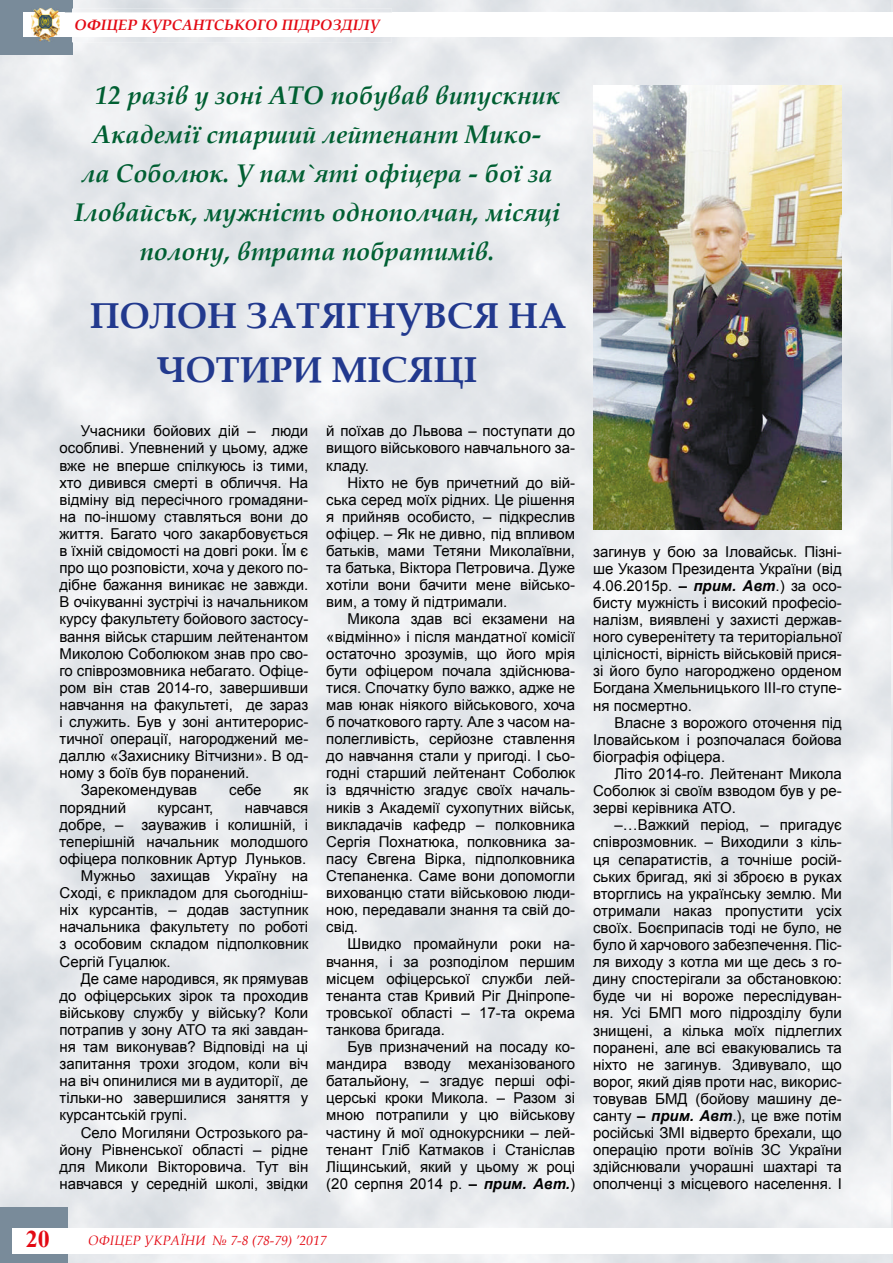
<style>
.page{position:relative;width:893px;height:1263px;background:#fff}
.page>*{position:absolute;margin:0;border:0;box-sizing:border-box;transform-origin:0 0}
.t1{font:700 36px/54px "Book Antiqua";color:#22398e;text-align:center}
.t2{font:italic 700 25.5px "Book Antiqua";color:#005f32}
.t3{font:700 24px "Times New Roman";color:#e30913}
.t4{font:15px/17.1px "Arial";color:#000;text-align:justify}
.t5{font:italic 700 15px "Book Antiqua";color:#e30913}
.t6{font:italic 13.5px "Book Antiqua";color:#e30913}
.s1{font-weight:700;font-style:italic}
</style>
<div class="page">
<img style="left:52px;top:0;width:841px;height:1263px">
<div style="left:0;top:1207px;width:67px;height:56px;background:#798b9a"></div>
<div style="left:0;top:0;width:72px;height:54px;background:#798b9a"></div>
<div style="left:12px;top:1228px;width:881px;height:25px;background:#fff"></div>
<div style="left:23px;top:13px;width:870px;height:24px;background:#fff"></div>
<img style="left:31px;top:8px;width:29px;height:34px">
<img style="left:31px;top:13px;width:29px;height:24px">
<svg style="left:85px;top:1196px;width:246px;height:67px"></svg>
<img style="left:65px;top:9px;width:327px;height:33px">
<img style="left:65px;top:13px;width:327px;height:24px">
<svg style="left:72px;top:12px;width:313px;height:51px"></svg>
<img style="left:593px;top:85px;width:249px;height:444px">
<p class="t5" style="left:75px;top:14px;width:307px">ОФІЦЕР КУРСАНТСЬКОГО ПІДРОЗДІЛУ</p>
<h2 class="t2" style="left:96px;top:77px;width:466px">12 разів у зоні АТО побував випускник</h2>
<h2 class="t2" style="left:93px;top:116px;width:451px">Академії старший лейтенант Мико-</h2>
<h2 class="t2" style="left:82px;top:155px;width:472px">ла Соболюк. У пам`яті офіцера - бої за</h2>
<h2 class="t2" style="left:75px;top:194px;width:487px">Іловайськ, мужність однополчан, місяці</h2>
<h2 class="t2" style="left:140px;top:233px;width:357px">полону, втрата побратимів.</h2>
<h1 class="t1" style="left:90px;top:289px;width:478px">ПОЛОН ЗАТЯГНУВСЯ НА<br>ЧОТИРИ МІСЯЦІ</h1>
<p class="t4" style="left:81px;top:423px;width:229px">Учасники бойових дій – люди</p>
<p class="t4" style="left:60px;top:440px;width:250px">особливі. Упевнений у цьому, адже</p>
<p class="t4" style="left:60px;top:457px;width:250px">вже не вперше спілкуюсь із тими,</p>
<p class="t4" style="left:60px;top:474px;width:250px">хто дивився смерті в обличчя. На</p>
<p class="t4" style="left:60px;top:491px;width:250px">відміну від пересічного громадяни-</p>
<p class="t4" style="left:60px;top:508px;width:250px">на по-іншому ставляться вони до</p>
<p class="t4" style="left:60px;top:525px;width:250px">життя. Багато чого закарбовується</p>
<p class="t4" style="left:60px;top:542px;width:250px">в їхній свідомості на довгі роки. Їм є</p>
<p class="t4" style="left:60px;top:559px;width:250px">про що розповісти, хоча у декого по-</p>
<p class="t4" style="left:60px;top:577px;width:250px">дібне бажання виникає не завжди.</p>
<p class="t4" style="left:60px;top:594px;width:250px">В очікуванні зустрічі із начальником</p>
<p class="t4" style="left:60px;top:611px;width:250px">курсу факультету бойового застосу-</p>
<p class="t4" style="left:60px;top:628px;width:250px">вання військ старшим лейтенантом</p>
<p class="t4" style="left:60px;top:645px;width:250px">Миколою Соболюком знав про сво-</p>
<p class="t4" style="left:60px;top:662px;width:250px">го співрозмовника небагато. Офіце-</p>
<p class="t4" style="left:60px;top:679px;width:250px">ром він став 2014-го, завершивши</p>
<p class="t4" style="left:60px;top:696px;width:250px">навчання на факультеті, де зараз</p>
<p class="t4" style="left:60px;top:713px;width:250px">і служить. Був у зоні антитерорис-</p>
<p class="t4" style="left:60px;top:730px;width:250px">тичної операції, нагороджений ме-</p>
<p class="t4" style="left:60px;top:748px;width:250px">даллю «Захиснику Вітчизни». В од-</p>
<p class="t4" style="left:60px;top:765px;width:191px">ному з боїв був поранений.</p>
<p class="t4" style="left:81px;top:782px;width:118px">Зарекомендував</p>
<p class="t4" style="left:229px;top:782px;width:34px">себе</p>
<p class="t4" style="left:294px;top:782px;width:16px">як</p>
<p class="t4" style="left:60px;top:799px;width:68px">порядний</p>
<p class="t4" style="left:157px;top:799px;width:57px">курсант,</p>
<p class="t4" style="left:245px;top:799px;width:65px">навчався</p>
<p class="t4" style="left:60px;top:816px;width:250px">добре, – зауважив і колишній, і</p>
<p class="t4" style="left:60px;top:833px;width:250px">теперішній начальник молодшого</p>
<p class="t4" style="left:60px;top:850px;width:248px">офіцера полковник Артур Луньков.</p>
<p class="t4" style="left:81px;top:867px;width:229px">Мужньо захищав Україну на</p>
<p class="t4" style="left:60px;top:884px;width:250px">Сході, є прикладом для сьогодніш-</p>
<p class="t4" style="left:60px;top:901px;width:250px">ніх курсантів, – додав заступник</p>
<p class="t4" style="left:60px;top:919px;width:250px">начальника факультету по роботі</p>
<p class="t4" style="left:60px;top:936px;width:250px">з особовим складом підполковник</p>
<p class="t4" style="left:60px;top:953px;width:113px">Сергій Гуцалюк.</p>
<p class="t4" style="left:81px;top:970px;width:229px">Де саме народився, як прямував</p>
<p class="t4" style="left:60px;top:987px;width:250px">до офіцерських зірок та проходив</p>
<p class="t4" style="left:60px;top:1004px;width:250px">військову службу у війську? Коли</p>
<p class="t4" style="left:60px;top:1021px;width:250px">потрапив у зону АТО та які завдан-</p>
<p class="t4" style="left:60px;top:1038px;width:250px">ня там виконував? Відповіді на ці</p>
<p class="t4" style="left:60px;top:1055px;width:250px">запитання трохи згодом, коли віч</p>
<p class="t4" style="left:60px;top:1072px;width:250px">на віч опинилися ми в аудиторії, де</p>
<p class="t4" style="left:60px;top:1090px;width:250px">тільки-но завершилися заняття у</p>
<p class="t4" style="left:60px;top:1107px;width:129px">курсантській групі.</p>
<p class="t4" style="left:81px;top:1124px;width:229px">Село Могиляни Острозького ра-</p>
<p class="t4" style="left:60px;top:1141px;width:250px">йону Рівненської області – рідне</p>
<p class="t4" style="left:60px;top:1158px;width:250px">для Миколи Вікторовича. Тут він</p>
<p class="t4" style="left:60px;top:1175px;width:250px">навчався у середній школі, звідки</p>
<p class="t4" style="left:326px;top:423px;width:250px">й поїхав до Львова – поступати до вищого військового навчального за&shy;кладу.</p>
<p class="t4" style="left:326px;top:474px;width:250px;text-indent:21px">Ніхто не був причетний до вій&shy;ська серед моїх рідних. Це рішення я прийняв особисто, – підкреслив офіцер. – Як не дивно, під впливом батьків, мами Тетяни Миколаївни, та батька, Віктора Петровича. Дуже хотіли вони бачити мене військо&shy;вим, а тому й підтримали.</p>
<p class="t4" style="left:326px;top:611px;width:250px;text-indent:21px">Микола здав всі екзамени на «відмінно» і після мандатної комісії остаточно зрозумів, що його мрія бути офіцером почала здійснюва&shy;тися. Спочатку було важко, адже не мав юнак ніякого військового, хоча б початкового гарту. Але з часом на&shy;полегливість, серйозне ставлення до навчання стали у пригоді. І сьо&shy;годні старший лейтенант Соболюк із вдячністю згадує своїх началь&shy;ників з Академії сухопутних військ, викладачів кафедр – полковника Сергія Похнатюка, полковника за&shy;пасу Євгена Вірка, підполковника Степаненка. Саме вони допомогли вихованцю стати військовою люди&shy;ною, передавали знання та свій до&shy;свід.</p>
<p class="t4" style="left:326px;top:936px;width:250px;text-indent:21px">Швидко промайнули роки на&shy;вчання, і за розподілом першим місцем офіцерської служби лей&shy;тенанта став Кривий Ріг Дніпропе&shy;тровської області – 17-та окрема танкова бригада.</p>
<p class="t4" style="left:326px;top:1038px;width:250px;text-indent:21px">Був призначений на посаду ко&shy;мандира взводу механізованого батальйону, – згадує перші офі&shy;церські кроки Микола. – Разом зі мною потрапили у цю військову частину й мої однокурсники – лей&shy;тенант Гліб Катмаков і Станіслав Ліщинський, який у цьому ж році (20 серпня 2014 р. <span class="s1">– прим. Авт.</span>)</p>
<h3 class="t3" style="left:26px;top:1222px;width:25px">20</h3>
<p class="t6" style="left:88px;top:1231px;width:240px">ОФІЦЕР УКРАЇНИ № 7-8 (78-79) ’2017</p>
<p class="t4" style="left:593px;top:543px;width:250px">загинув у бою за Іловайськ. Пізні&shy;ше Указом Президента України (від 4.06.2015р. <span class="s1">– прим. Авт</span>.) за осо&shy;бисту мужність і високий професіо&shy;налізм, виявлені у захисті держав&shy;ного суверенітету та територіальної цілісності, вірність військовій прися&shy;зі його було нагороджено орденом Богдана Хмельницького III-го ступе&shy;ня посмертно.</p>
<p class="t4" style="left:593px;top:714px;width:250px;text-indent:21px">Власне з ворожого оточення під Іловайськом і розпочалася бойова біографія офіцера.</p>
<p class="t4" style="left:593px;top:765px;width:250px;text-indent:21px">Літо 2014-го. Лейтенант Микола Соболюк зі своїм взводом був у ре&shy;зерві керівника АТО.</p>
<p class="t4" style="left:593px;top:817px;width:250px;text-indent:21px">–…Важкий період, – пригадує співрозмовник. – Виходили з кіль&shy;ця сепаратистів, а точніше росій&shy;ських бригад, які зі зброєю в руках вторглись на українську землю. Ми отримали наказ пропустити усіх своїх. Боєприпасів тоді не було, не було й харчового забезпечення. Піс&shy;ля виходу з котла ми ще десь з го&shy;дину спостерігали за обстановкою: буде чи ні вороже переслідуван&shy;ня. Усі БМП мого підрозділу були знищені, а кілька моїх підлеглих поранені, але всі евакуювались та ніхто не загинув. Здивувало, що ворог, який діяв проти нас, викорис&shy;товував БМД (бойову машину де&shy;санту <span class="s1">– прим. Авт</span>.), це вже потім російські ЗМІ відверто брехали, що операцію проти воїнів ЗС України здійснювали учорашні шахтарі та ополченці з місцевого населення. І</p>
</div>
